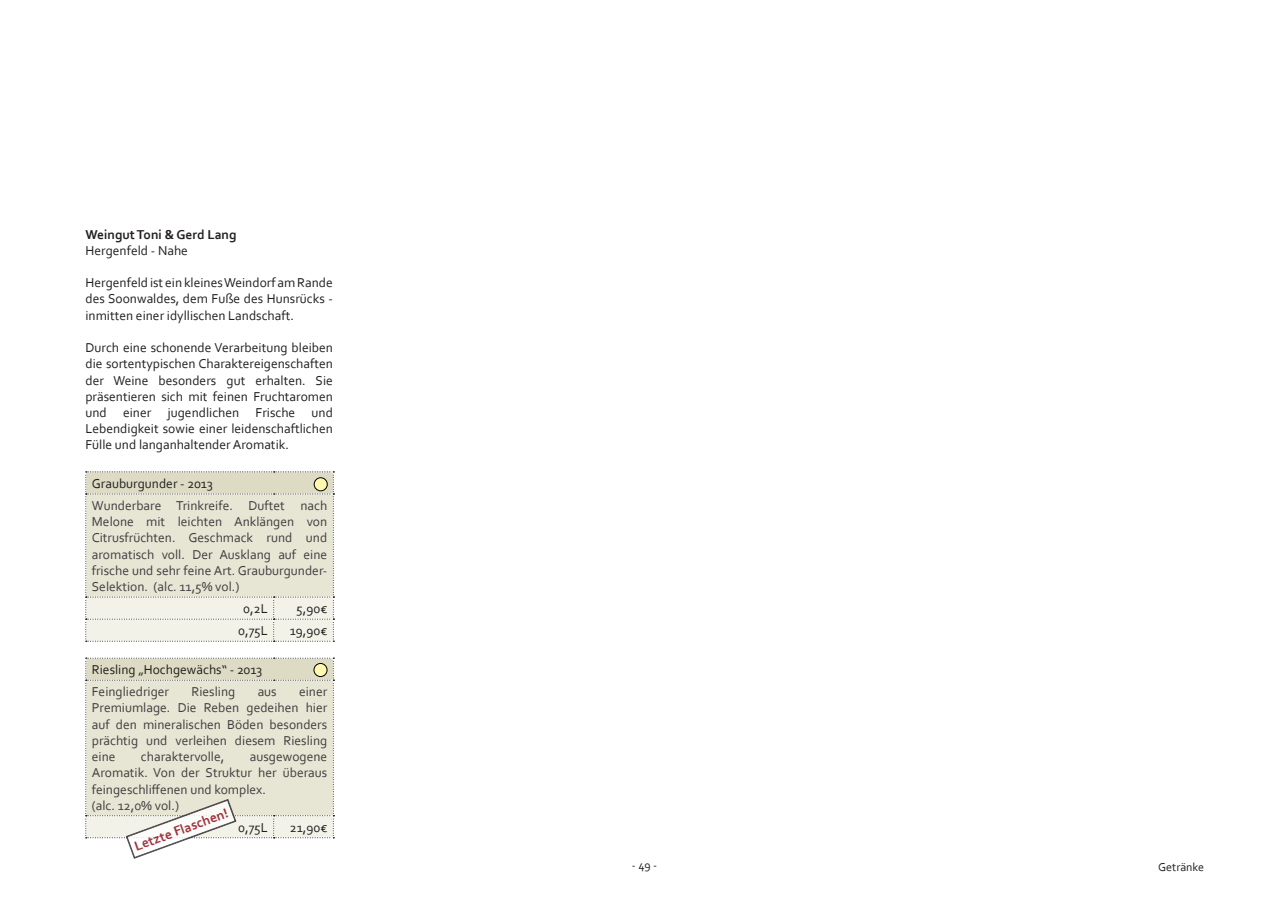
<style>
.page{position:relative;width:1268px;height:902px;background:#fff}
.page>*{position:absolute;margin:0;border:0;box-sizing:border-box;transform-origin:0 0}
.t1{font:700 13.95px "Corbel";color:#8b0110}
.t2{font:13.5px/16.2px "Corbel";color:#231f20;text-align:justify}
.t3{font:13.5px/16.2px "Corbel";color:#3e3e3f;text-align:justify}
.t4{font:700 13.5px "Corbel";color:#231f20}
.t5{font:12px "Corbel";color:#231f20}
</style>
<div class="page">
<svg style="left:85px;top:471px;width:249px;height:170px;background:#e6e5d6"></svg>
<svg style="left:85px;top:657px;width:249px;height:201px;background:#e7e5d7"></svg>
<div style="left:314px;top:477px;width:13px;height:14px;background:#fff8ae;border-radius:50%"></div>
<div style="left:314px;top:477px;width:13px;height:14px;border:1px solid #000;border-radius:50%"></div>
<div style="left:314px;top:663px;width:13px;height:13px;background:#fff8ae;border-radius:50%"></div>
<div style="left:313px;top:663px;width:14px;height:14px;border:1px solid #000;border-radius:50%"></div>
<p class="t4" style="left:85px;top:226px;width:153px">Weingut Toni &amp; Gerd Lang</p>
<p class="t2" style="left:85px;top:242px;width:104px">Hergenfeld - Nahe</p>
<p class="t2" style="left:85px;top:274px;width:249px">Hergenfeld ist ein kleines Weindorf am Rande des Soonwaldes, dem Fuße des Hunsrücks - inmitten einer idyllischen Landschaft.</p>
<p class="t2" style="left:85px;top:339px;width:249px">Durch eine schonende Verarbeitung bleiben die sortentypischen Charaktereigenschaften der Weine besonders gut erhalten. Sie präsentieren sich mit feinen Fruchtaromen und einer jugendlichen Frische und Lebendigkeit sowie einer leidenschaftlichen Fülle und langanhaltender Aromatik.</p>
<p class="t2" style="left:92px;top:475px;width:122px">Grauburgunder - 2013</p>
<p class="t3" style="left:92px;top:497px;width:237px">Wunderbare Trinkreife. Duftet nach Melone mit leichten Anklängen von Citrusfrüchten. Geschmack rund und aromatisch voll. Der Ausklang auf eine frische und sehr feine Art. Grauburgunder-Selektion. (alc. 11,5% vol.)</p>
<p class="t2" style="left:243px;top:600px;width:26px">0,2L</p>
<p class="t2" style="left:296px;top:600px;width:32px">5,90€</p>
<p class="t2" style="left:238px;top:622px;width:31px">0,75L</p>
<p class="t2" style="left:289px;top:622px;width:39px">19,90€</p>
<p class="t2" style="left:92px;top:661px;width:172px">Riesling „Hochgewächs“ - 2013</p>
<p class="t3" style="left:92px;top:683px;width:79px">Feingliedriger</p>
<p class="t3" style="left:191px;top:683px;width:45px">Riesling</p>
<p class="t3" style="left:257px;top:683px;width:21px">aus</p>
<p class="t3" style="left:92px;top:683px;width:237px;text-indent:207px">einer Premiumlage. Die Reben gedeihen hier auf den mineralischen Böden besonders prächtig und verleihen diesem Riesling eine</p>
<p class="t3" style="left:141px;top:748px;width:85px">charaktervolle,</p>
<p class="t3" style="left:92px;top:748px;width:237px;text-indent:158px">ausgewogene Aromatik. Von der Struktur her überaus feingeschliffenen und komplex.</p>
<p class="t3" style="left:92px;top:796px;width:89px">(alc. 12,0% vol.)</p>
<p class="t2" style="left:238px;top:818px;width:31px">0,75L</p>
<p class="t2" style="left:290px;top:818px;width:39px">21,90€</p>
<p class="t1" style="left:132px;top:838px;width:100px;rotate:-20deg">Letzte Flaschen!</p>
<p class="t5" style="left:632px;top:857px;width:27px">- 49 -</p>
<p class="t5" style="left:1157px;top:859px;width:47px">Getränke</p>
</div>
